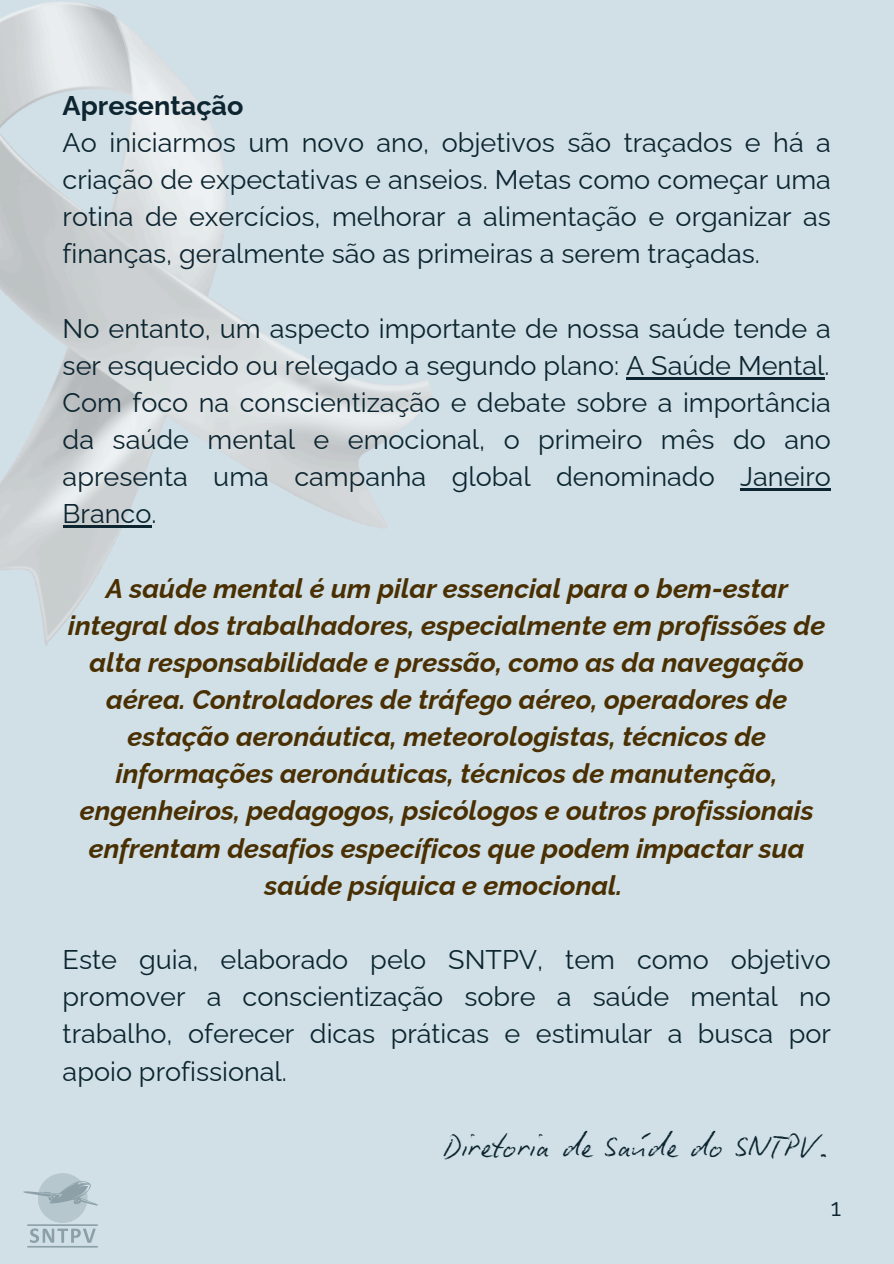
<style>
.page{position:relative;width:894px;height:1264px;background:#fff}
.page>*{position:absolute;margin:0;border:0;box-sizing:border-box;transform-origin:0 0}
.t1{font:33px "Biro Script Plus";color:#0c2530}
.t2{font:27px/37.2px "Raleway";color:#0c2530;text-align:justify}
.t3{font:italic 700 27px/37.2px "Raleway";color:#492f02;text-align:center}
.t4{font:700 27px "Raleway";color:#0c2530}
.t5{font:24px "Raleway";color:#0c2530}
</style>
<div class="page">
<div style="left:0;top:0;width:893px;height:1263px;background:#d0e0e6"></div>
<img style="left:0;top:1px;width:433px;height:645px">
<hr style="left:626px;top:377px;width:198px;height:2px;background:#0c2530">
<hr style="left:740px;top:488px;width:90px;height:2px;background:#0c2530">
<hr style="left:63px;top:525px;width:88px;height:3px;background:#0c2530">
<svg style="left:23px;top:1181px;width:75px;height:24px"></svg>
<svg style="left:27px;top:1224px;width:71px;height:23px"></svg>
<svg style="left:38px;top:1172px;width:50px;height:50px;background:#acbdc4"></svg>
<p class="t4" style="left:63px;top:89px;width:182px">Apresentação</p>
<p class="t2" style="left:63px;top:124px;width:769px">Ao iniciarmos um novo ano, objetivos são traçados e há a criação de expectativas e anseios. Metas como começar uma rotina de exercícios, melhorar a alimentação e organizar as finanças, geralmente são as primeiras a serem traçadas.</p>
<p class="t2" style="left:63px;top:309px;width:769px">No entanto, um aspecto importante de nossa saúde tende a ser esquecido ou relegado a segundo plano: A Saúde Mental.</p>
<p class="t2" style="left:63px;top:384px;width:769px">Com foco na conscientização e debate sobre a importância da saúde mental e emocional, o primeiro mês do ano apresenta uma campanha global denominado Janeiro Branco.</p>
<p class="t3" style="left:68px;top:569px;width:758px">A saúde mental é um pilar essencial para o bem-estar integral dos trabalhadores, especialmente em profissões de alta responsabilidade e pressão, como as da navegação aérea. Controladores de tráfego aéreo, operadores de estação aeronáutica, meteorologistas, técnicos de informações aeronáuticas, técnicos de manutenção, engenheiros, pedagogos, psicólogos e outros profissionais enfrentam desafios específicos que podem impactar sua saúde psíquica e emocional.</p>
<h2 class="t2" style="left:63px;top:940px;width:769px">Este guia, elaborado pelo SNTPV, tem como objetivo promover a conscientização sobre a saúde mental no trabalho, oferecer dicas práticas e estimular a busca por apoio profissional.</h2>
<p class="t1" style="left:443px;top:1125px;width:389px">Diretoria de Saúde do SNTPV.</p>
<h1 class="t5" style="left:830px;top:1193px;width:12px">1</h1>
</div>
